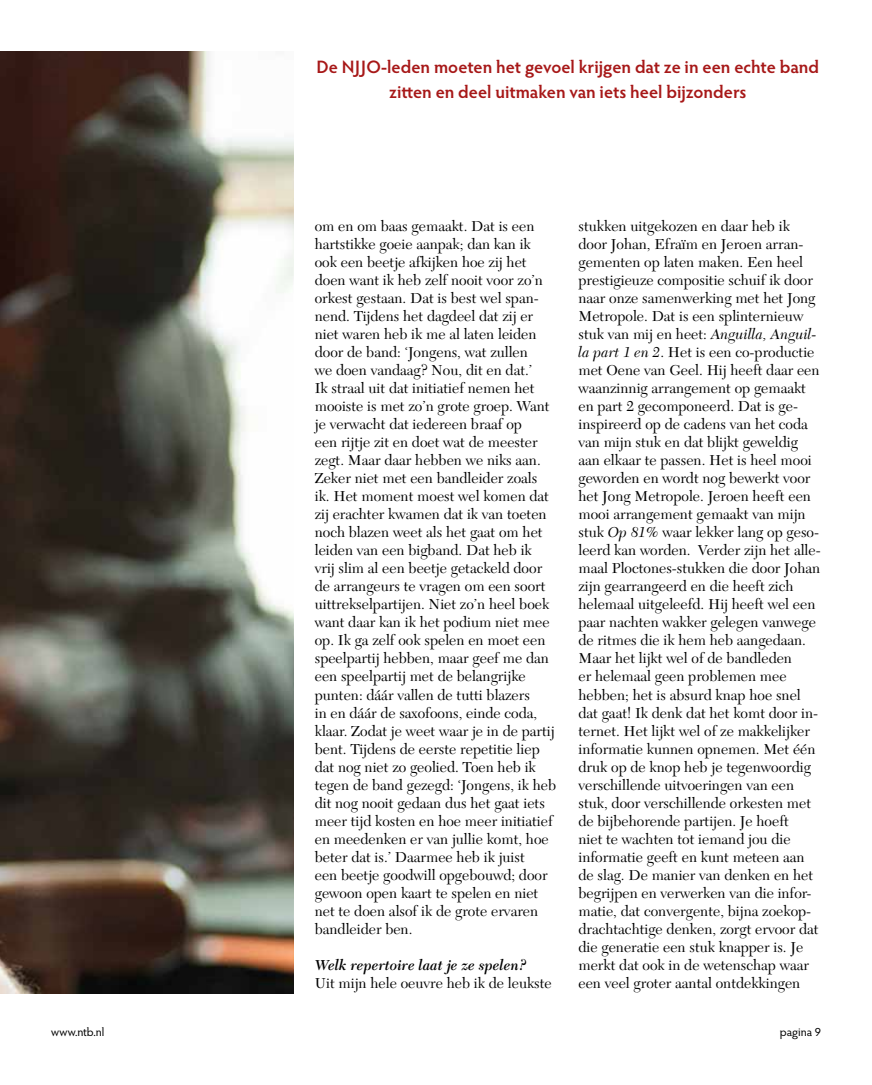
<style>
.page{position:relative;width:872px;height:1085px;background:#fff}
.page>*{position:absolute;margin:0;border:0;box-sizing:border-box;transform-origin:0 0}
.t1{font:600 18px/25.5px "Hypatia Sans Pro";color:#a71818;text-align:center}
.t2{font:15px/18px "New Caledonia";color:#000}
.t3{font:italic 600 15px "New Caledonia";color:#000}
.t4{font:12px "Hypatia Sans Pro";color:#000}
.s1{font-style:italic}
</style>
<div class="page">
<img style="left:0;top:51px;width:293px;height:942px">
<p class="t1" style="left:316px;top:53px;width:504px">De NJJO-leden moeten het gevoel krijgen dat ze in een echte band zitten en deel uitmaken van iets heel bijzonders</p>
<p class="t2" style="left:315px;top:217px;width:243px">om en om baas gemaakt. Dat is een hartstikke goeie aanpak; dan kan ik ook een beetje afkijken hoe zij het doen want ik heb zelf nooit voor zo’n orkest gestaan. Dat is best wel span&shy;nend. Tijdens het dagdeel dat zij er niet waren heb ik me al laten leiden door de band: ‘Jongens, wat zullen<br>we doen vandaag? Nou, dit en dat.’<br>Ik straal uit dat initiatief nemen het mooiste is met zo’n grote groep. Want je verwacht dat iedereen braaf op<br>een rijtje zit en doet wat de meester zegt. Maar daar hebben we niks aan.<br>Zeker niet met een bandleider zoals<br>ik. Het moment moest wel komen dat zij erachter kwamen dat ik van toeten noch blazen weet als het gaat om het leiden van een bigband. Dat heb ik<br>vrij slim al een beetje getackeld door de arrangeurs te vragen om een soort uittrekselpartijen. Niet zo’n heel boek want daar kan ik het podium niet mee op. Ik ga zelf ook spelen en moet een speelpartij hebben, maar geef me dan een speelpartij met de belangrijke punten: dáár vallen de tutti blazers<br>in en dáár de saxofoons, einde coda, klaar. Zodat je weet waar je in de partij bent. Tijdens de eerste repetitie liep dat nog niet zo geolied. Toen heb ik tegen de band gezegd: ‘Jongens, ik heb dit nog nooit gedaan dus het gaat iets meer tijd kosten en hoe meer initiatief en meedenken er van jullie komt, hoe beter dat is.’ Daarmee heb ik juist<br>een beetje goodwill opgebouwd; door gewoon open kaart te spelen en niet net te doen alsof ik de grote ervaren bandleider ben.</p>
<p class="t3" style="left:315px;top:955px;width:214px">Welk repertoire laat je ze spelen?</p>
<p class="t2" style="left:315px;top:973px;width:238px">Uit mijn hele oeuvre heb ik de leukste</p>
<p class="t2" style="left:578px;top:217px;width:244px">stukken uitgekozen en daar heb ik door Johan, Efraïm en Jeroen arran&shy;gementen op laten maken. Een heel prestigieuze compositie schuif ik door naar onze samenwerking met het Jong Metropole. Dat is een splinternieuw stuk van mij en heet: <span class="s1">Anguilla, Anguil&shy;la part 1 en 2</span>. Het is een co-productie met Oene van Geel. Hij heeft daar een waanzinnig arrangement op gemaakt en part 2 gecomponeerd. Dat is ge&shy;ïnspireerd op de cadens van het coda van mijn stuk en dat blijkt geweldig aan elkaar te passen. Het is heel mooi geworden en wordt nog bewerkt voor het Jong Metropole. Jeroen heeft een mooi arrangement gemaakt van mijn stuk <span class="s1">Op 81%</span> waar lekker lang op geso&shy;leerd kan worden. Verder zijn het alle&shy;maal Ploctones-stukken die door Johan zijn gearrangeerd en die heeft zich helemaal uitgeleefd. Hij heeft wel een paar nachten wakker gelegen vanwege de ritmes die ik hem heb aangedaan.<br>Maar het lijkt wel of de bandleden<br>er helemaal geen problemen mee hebben; het is absurd knap hoe snel dat gaat! Ik denk dat het komt door in&shy;ternet. Het lijkt wel of ze makkelijker informatie kunnen opnemen. Met één druk op de knop heb je tegenwoordig verschillende uitvoeringen van een stuk, door verschillende orkesten met de bijbehorende partijen. Je hoeft<br>niet te wachten tot iemand jou die informatie geeft en kunt meteen aan de slag. De manier van denken en het begrijpen en verwerken van die infor&shy;matie, dat convergente, bijna zoekop&shy;drachtachtige denken, zorgt ervoor dat die generatie een stuk knapper is. Je merkt dat ook in de wetenschap waar een veel groter aantal ontdekkingen</p>
<p class="t4" style="left:51px;top:1024px;width:55px">www.ntb.nl</p>
<p class="t4" style="left:779px;top:1024px;width:43px">pagina 9</p>
</div>
